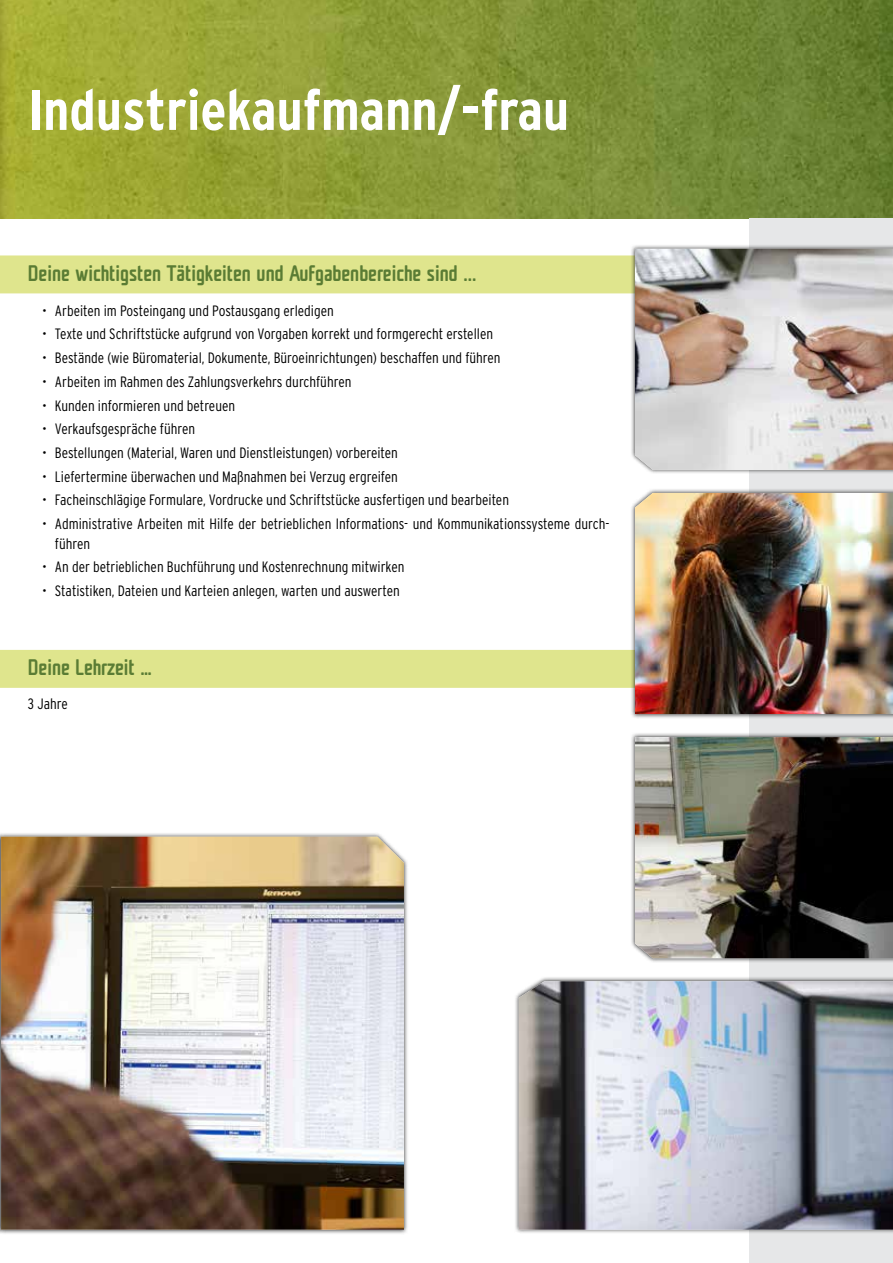
<style>
.page{position:relative;width:893px;height:1263px;background:#fff}
.page>*{position:absolute;margin:0;border:0;box-sizing:border-box;transform-origin:0 0}
.t1{font:700 condensed 57px "Interstate";color:#fff}
.t2{font:500 condensed 21px "Unicod Sans";color:#5a7c34}
.t3{font:300 condensed 15px/19.5px "Interstate";color:#000}
</style>
<div class="page">
<div style="left:0;top:255px;width:630px;height:38px;background:#dfe58d"></div>
<div style="left:0;top:650px;width:630px;height:38px;background:#dfe58d"></div>
<img style="left:0;top:0;width:893px;height:218px">
<div style="left:749px;top:218px;width:144px;height:1045px;background:#e6e7e8"></div>
<div style="left:630px;top:732px;width:263px;height:231px;background:#000;opacity:.75"></div>
<img style="left:635px;top:737px;width:258px;height:221px">
<div style="left:630px;top:244px;width:263px;height:231px;background:#000;opacity:.75"></div>
<img style="left:635px;top:249px;width:258px;height:221px">
<div style="left:514px;top:976px;width:379px;height:258px;background:#000;opacity:.75"></div>
<img style="left:519px;top:981px;width:374px;height:249px">
<div style="left:630px;top:488px;width:263px;height:231px;background:#000;opacity:.75"></div>
<img style="left:635px;top:493px;width:258px;height:221px">
<div style="left:0;top:832px;width:408px;height:402px;background:#000;opacity:.75"></div>
<img style="left:1px;top:837px;width:403px;height:393px">
<h1 class="t1" style="left:28px;top:78px;width:543px">Industriekaufmann/-frau</h1>
<h2 class="t2" style="left:28px;top:259px;width:450px">Deine wichtigsten Tätigkeiten und Aufgabenbereiche sind ...</h2>
<p class="t3" style="left:42px;top:300px;width:293px">• Arbeiten im Posteingang und Postausgang erledigen</p>
<p class="t3" style="left:42px;top:324px;width:452px">• Texte und Schriftstücke aufgrund von Vorgaben korrekt und formgerecht erstellen</p>
<p class="t3" style="left:42px;top:348px;width:460px">• Bestände (wie Büromaterial, Dokumente, Büroeinrichtungen) beschaffen und führen</p>
<p class="t3" style="left:42px;top:372px;width:311px">• Arbeiten im Rahmen des Zahlungsverkehrs durchführen</p>
<p class="t3" style="left:42px;top:395px;width:194px">• Kunden informieren und betreuen</p>
<p class="t3" style="left:42px;top:419px;width:155px">• Verkaufsgespräche führen</p>
<p class="t3" style="left:42px;top:443px;width:357px">• Bestellungen (Material, Waren und Dienstleistungen) vorbereiten</p>
<p class="t3" style="left:42px;top:467px;width:357px">• Liefertermine überwachen und Maßnahmen bei Verzug ergreifen</p>
<p class="t3" style="left:42px;top:490px;width:468px">• Facheinschlägige Formulare, Vordrucke und Schriftstücke ausfertigen und bearbeiten</p>
<p class="t3" style="left:55px;top:514px;width:556px;text-indent:-13px">• Administrative Arbeiten mit Hilfe der betrieblichen Informations- und Kommunikationssysteme durch&shy;führen</p>
<p class="t3" style="left:42px;top:557px;width:364px">• An der betrieblichen Buchführung und Kostenrechnung mitwirken</p>
<p class="t3" style="left:42px;top:581px;width:359px">• Statistiken, Dateien und Karteien anlegen, warten und auswerten</p>
<h2 class="t2" style="left:28px;top:653px;width:125px">Deine Lehrzeit …</h2>
<p class="t3" style="left:28px;top:694px;width:41px">3 Jahre</p>
</div>
